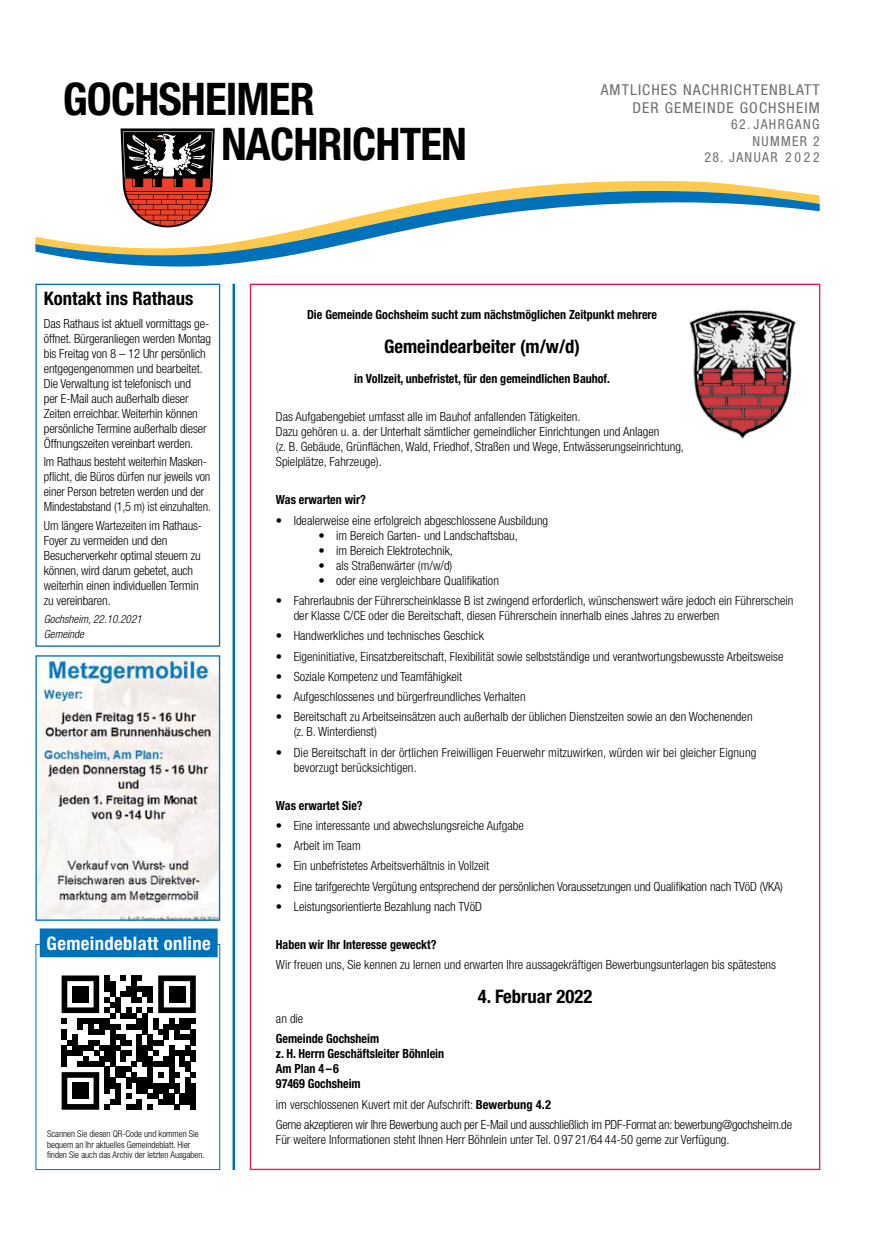
<style>
.page{position:relative;width:886px;height:1241px;background:#fff}
.page>*{position:absolute;margin:0;border:0;box-sizing:border-box;transform-origin:0 0}
.t1{font:700 condensed 45px/44.8px "Helvetica Neue LT Std";letter-spacing:-.02em;color:#000}
.t2{font:700 condensed 18.62px "Helvetica Neue LT Std";color:#000}
.t3{font:700 condensed 18.62px "Helvetica Neue LT Std";letter-spacing:.02em;color:#fff}
.t4{font:condensed 15px/18px "Helvetica Neue LT Std";letter-spacing:.07em;color:#6d6e71;text-align:right;scale:1.04 1}
.t5{font:condensed 13.75px/16.5px "Helvetica Neue LT Std";letter-spacing:.1em;color:#6d6e71;text-align:right}
.t6{font:300 condensed 12.62px/15px "Helvetica Neue LT Std";color:#000}
.t7{font:700 condensed 12.62px/15px "Helvetica Neue LT Std";color:#000;scale:.95 1}
.t8{font:300 condensed 12.62px/20.2px "Helvetica Neue LT Std";letter-spacing:-.02em;color:#000}
.t9{font:italic 300 condensed 11.25px/15px "Helvetica Neue LT Std";color:#000}
.t10{font:300 condensed 9.38px/10.6px "Helvetica Neue LT Std";color:#000}
.s1{font-weight:700;font-size:12.5px}
</style>
<div class="page">
<svg style="left:121px;top:128px;width:94px;height:52px"></svg>
<svg style="left:122px;top:180px;width:664px;height:11px"></svg>
<svg style="left:35px;top:191px;width:784px;height:75px"></svg>
<hr style="left:232px;top:283px;width:3px;height:886px;background:#0072bc">
<svg style="left:62px;top:975px;width:134px;height:134px"></svg>
<div style="left:72px;top:986px;width:16px;height:16px;background:#000"></div>
<div style="left:169px;top:986px;width:16px;height:16px;background:#000"></div>
<div style="left:72px;top:1082px;width:16px;height:16px;background:#000"></div>
<div style="left:35px;top:283px;width:185px;height:363px;border:1px solid #0072bc"></div>
<img style="left:37px;top:657px;width:181px;height:261px">
<div style="left:35px;top:655px;width:185px;height:265px;border:1px solid #0072bc"></div>
<img style="left:689px;top:310px;width:108px;height:130px">
<div style="left:40px;top:928px;width:178px;height:29px;background:#0072bc"></div>
<h1 class="t1" style="left:221px;top:76px;width:247px;text-indent:-158px">GOCHSHEIMER<br>NACHRICHTEN</h1>
<p class="t4" style="left:601px;top:80px;width:212px">AMTLICHES NACHRICHTENBLATT<br>DER GEMEINDE GOCHSHEIM</p>
<p class="t5" style="left:731px;top:116px;width:90px">62. JAHRGANG<br>NUMMER 2</p>
<p class="t5" style="left:704px;top:149px;width:117px">28. JANUAR 2022</p>
<h2 class="t2" style="left:44px;top:287px;width:151px">Kontakt ins Rathaus</h2>
<p class="t6" style="left:44px;top:315px;width:169px">Das Rathaus ist aktuell vormittags ge&shy;öffnet. Bürgeranliegen werden Montag bis Freitag von 8 – 12 Uhr persönlich entgegengenommen und bearbeitet.<br>Die Verwaltung ist telefonisch und<br>per E-Mail auch außerhalb dieser Zeiten erreichbar. Weiterhin können persönliche Termine außerhalb dieser Öffnungszeiten vereinbart werden.</p>
<p class="t6" style="left:44px;top:454px;width:169px">Im Rathaus besteht weiterhin Masken&shy;pflicht, die Büros dürfen nur jeweils von einer Person betreten werden und der Mindestabstand (1,5 m) ist einzuhalten.</p>
<p class="t6" style="left:44px;top:517px;width:160px">Um längere Wartezeiten im Rathaus-<br>Foyer zu vermeiden und den<br>Besucherverkehr optimal steuern zu können, wird darum gebetet, auch weiterhin einen individuellen Termin zu vereinbaren.</p>
<p class="t9" style="left:44px;top:612px;width:99px">Gochsheim, 22.10.2021<br>Gemeinde</p>
<h2 class="t3" style="left:47px;top:931px;width:166px">Gemeindeblatt online</h2>
<p class="t10" style="left:47px;top:1128px;width:159px">Scannen Sie diesen QR-Code und kommen Sie bequem an Ihr aktuelles Gemeindeblatt. Hier finden Sie auch das Archiv der letzten Ausgaben.</p>
<p class="t7" style="left:307px;top:306px;width:370px">Die Gemeinde Gochsheim sucht zum nächstmöglichen Zeitpunkt mehrere</p>
<h2 class="t2" style="left:384px;top:334px;width:198px">Gemeindearbeiter (m/w/d)</h2>
<p class="t7" style="left:354px;top:371px;width:271px">in Vollzeit, unbefristet, für den gemeindlichen Bauhof.</p>
<p class="t6" style="left:276px;top:409px;width:409px">Das Aufgabengebiet umfasst alle im Bauhof anfallenden Tätigkeiten.<br>Dazu gehören u. a. der Unterhalt sämtlicher gemeindlicher Einrichtungen und Anlagen<br>(z. B. Gebäude, Grünflächen, Wald, Friedhof, Straßen und Wege, Entwässerungseinrichtung, Spielplätze, Fahrzeuge).</p>
<p class="t7" style="left:276px;top:492px;width:96px">Was erwarten wir?</p>
<p class="t6" style="left:276px;top:512px;width:274px">• Idealerweise eine erfolgreich abgeschlossene Ausbildung</p>
<p class="t6" style="left:318px;top:527px;width:201px">• im Bereich Garten- und Landschaftsbau,</p>
<p class="t6" style="left:318px;top:542px;width:136px">• im Bereich Elektrotechnik,</p>
<p class="t6" style="left:318px;top:557px;width:135px">• als Straßenwärter (m/w/d)</p>
<p class="t6" style="left:318px;top:572px;width:182px">• oder eine vergleichbare Qualifikation</p>
<p class="t6" style="left:294px;top:593px;width:501px;text-indent:-18px">• Fahrerlaubnis der Führerscheinklasse B ist zwingend erforderlich, wünschenswert wäre jedoch ein Führerschein der Klasse C/CE oder die Bereitschaft, diesen Führerschein innerhalb eines Jahres zu erwerben</p>
<p class="t6" style="left:276px;top:628px;width:209px">• Handwerkliches und technisches Geschick</p>
<p class="t6" style="left:276px;top:648px;width:509px">• Eigeninitiative, Einsatzbereitschaft, Flexibilität sowie selbstständige und verantwortungsbewusste Arbeitsweise</p>
<p class="t6" style="left:276px;top:668px;width:188px">• Soziale Kompetenz und Teamfähigkeit</p>
<p class="t6" style="left:276px;top:689px;width:251px">• Aufgeschlossenes und bürgerfreundliches Verhalten</p>
<p class="t6" style="left:294px;top:709px;width:460px;text-indent:-18px">• Bereitschaft zu Arbeitseinsätzen auch außerhalb der üblichen Dienstzeiten sowie an den Wochenenden (z. B. Winterdienst)</p>
<p class="t6" style="left:294px;top:744px;width:464px;text-indent:-18px">• Die Bereitschaft in der örtlichen Freiwilligen Feuerwehr mitzuwirken, würden wir bei gleicher Eignung bevorzugt berücksichtigen.</p>
<p class="t7" style="left:276px;top:797px;width:93px">Was erwartet Sie?</p>
<p class="t6" style="left:276px;top:817px;width:249px">• Eine interessante und abwechslungsreiche Aufgabe</p>
<p class="t6" style="left:276px;top:837px;width:86px">• Arbeit im Team</p>
<p class="t6" style="left:276px;top:858px;width:215px">• Ein unbefristetes Arbeitsverhältnis in Vollzeit</p>
<p class="t6" style="left:276px;top:878px;width:509px">• Eine tarifgerechte Vergütung entsprechend der persönlichen Voraussetzungen und Qualifikation nach TVöD (VKA)</p>
<p class="t6" style="left:276px;top:898px;width:207px">• Leistungsorientierte Bezahlung nach TVöD</p>
<p class="t7" style="left:276px;top:936px;width:171px">Haben wir Ihr Interesse geweckt?</p>
<p class="t6" style="left:276px;top:956px;width:502px">Wir freuen uns, Sie kennen zu lernen und erwarten Ihre aussagekräftigen Bewerbungsunterlagen bis spätestens</p>
<h2 class="t2" style="left:478px;top:984px;width:116px">4. Februar 2022</h2>
<p class="t6" style="left:276px;top:1010px;width:29px">an die</p>
<p class="t7" style="left:276px;top:1031px;width:179px">Gemeinde Gochsheim<br>z. H. Herrn Geschäftsleiter Böhnlein<br>Am Plan 4–6<br>97469 Gochsheim</p>
<p class="t8" style="left:276px;top:1093px;width:517px">im verschlossenen Kuvert mit der Aufschrift: <span class="s1">Bewerbung 4.2<br></span>Gerne akzeptieren wir Ihre Bewerbung auch per E-Mail und ausschließlich im PDF-Format an: bewerbung@gochsheim.de</p>
<p class="t6" style="left:276px;top:1131px;width:455px">Für weitere Informationen steht Ihnen Herr Böhnlein unter Tel. 0 97 21/64 44-50 gerne zur Verfügung.</p>
</div>
